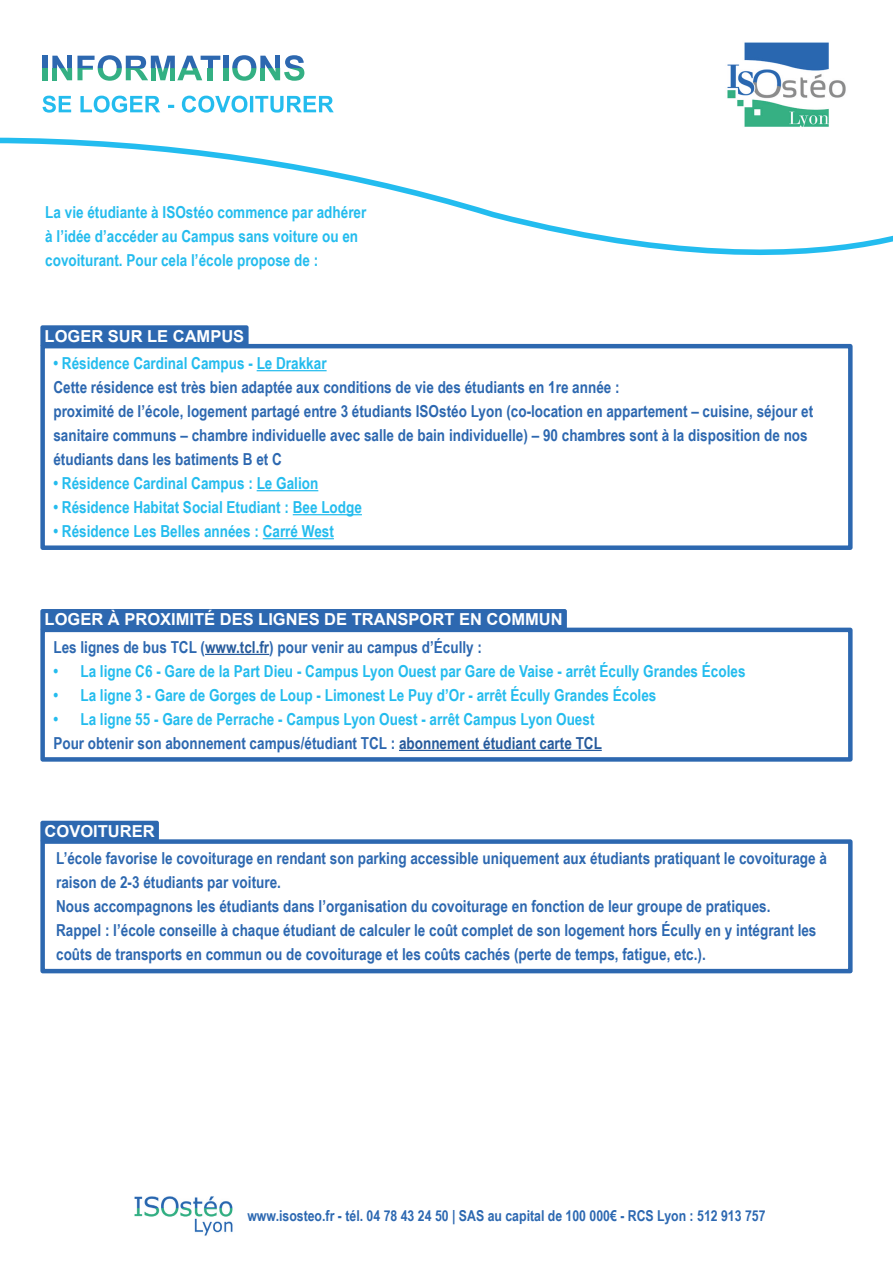
<style>
.page{position:relative;width:893px;height:1263px;background:#fff}
.page>*{position:absolute;margin:0;border:0;box-sizing:border-box;transform-origin:0 0}
.t1{font:700 16.5px/24px "Arial Narrow";color:#2d68b0}
.t2{font:700 16.5px/24px "Arial Narrow";color:#24bcee}
.t3{font:700 16.5px "Arial";color:#fff}
.t4{font:700 15px "Arial Narrow";color:#2c68b1}
.s1{color:#275b9c}
</style>
<div class="page">
<img style="left:134px;top:1196px;width:99px;height:40px">
<svg style="left:0;top:55px;width:893px;height:200px"></svg>
<svg style="left:43px;top:96px;width:291px;height:17px"></svg>
<img style="left:723px;top:42px;width:127px;height:106px">
<div style="left:43px;top:68px;width:5px;height:12px;background:#34b083"></div>
<div style="left:223px;top:68px;width:5px;height:12px;background:#34b083"></div>
<div style="left:43px;top:56px;width:5px;height:12px;background:#2d68b0"></div>
<svg style="left:52px;top:55px;width:168px;height:26px"></svg>
<div style="left:223px;top:56px;width:5px;height:12px;background:#2d68b0"></div>
<svg style="left:232px;top:55px;width:72px;height:26px"></svg>
<hr style="left:257px;top:370px;width:70px;height:1px;background:#24bcee">
<hr style="left:257px;top:490px;width:61px;height:1px;background:#24bcee">
<hr style="left:293px;top:514px;width:69px;height:1px;background:#24bcee">
<hr style="left:263px;top:538px;width:71px;height:1px;background:#24bcee">
<div style="left:40px;top:344px;width:813px;height:206px;border:4px solid #2d68b0"></div>
<div style="left:40px;top:325px;width:209px;height:21px;background:#2d68b0"></div>
<div style="left:40px;top:839px;width:813px;height:134px;border:4px solid #2d68b0"></div>
<div style="left:40px;top:821px;width:119px;height:20px;background:#2d68b0"></div>
<hr style="left:205px;top:654px;width:64px;height:1px;background:#275b9c">
<hr style="left:399px;top:750px;width:203px;height:1px;background:#275b9c">
<div style="left:40px;top:628px;width:813px;height:134px;border:4px solid #2d68b0"></div>
<div style="left:40px;top:609px;width:527px;height:20px;background:#2d68b0"></div>
<p class="t2" style="left:45px;top:200px;width:323px">La vie étudiante à ISOstéo commence par adhérer à l’idée d’accéder au Campus sans voiture ou en covoiturant. Pour cela l’école propose de :</p>
<p class="t3" style="left:45px;top:325px;width:201px">LOGER SUR LE CAMPUS</p>
<p class="t2" style="left:53px;top:350px;width:275px">• Résidence Cardinal Campus - Le Drakkar</p>
<p class="t1" style="left:53px;top:374px;width:568px">Cette résidence est très bien adaptée aux conditions de vie des étudiants en 1re année :</p>
<p class="t1" style="left:53px;top:398px;width:761px">proximité de l’école, logement partagé entre 3 étudiants ISOstéo Lyon (co-location en appartement – cuisine, séjour et sanitaire communs – chambre individuelle avec salle de bain individuelle) – 90 chambres sont à la disposition de nos étudiants dans les batiments B et C</p>
<p class="t2" style="left:53px;top:470px;width:266px">• Résidence Cardinal Campus : Le Galion</p>
<p class="t2" style="left:53px;top:494px;width:310px">• Résidence Habitat Social Etudiant : Bee Lodge</p>
<p class="t2" style="left:53px;top:518px;width:282px">• Résidence Les Belles années : Carré West</p>
<p class="t3" style="left:45px;top:609px;width:519px">LOGER À PROXIMITÉ DES LIGNES DE TRANSPORT EN COMMUN</p>
<p class="t1" style="left:53px;top:634px;width:430px">Les lignes de bus TCL (<span class="s1">www.tcl.fr</span>) pour venir au campus d’Écully :</p>
<p class="t2" style="left:53px;top:658px;width:694px">• La ligne C6 - Gare de la Part Dieu - Campus Lyon Ouest par Gare de Vaise - arrêt Écully Grandes Écoles</p>
<p class="t2" style="left:53px;top:682px;width:605px">• La ligne 3 - Gare de Gorges de Loup - Limonest Le Puy d’Or - arrêt Écully Grandes Écoles</p>
<p class="t2" style="left:53px;top:706px;width:543px">• La ligne 55 - Gare de Perrache - Campus Lyon Ouest - arrêt Campus Lyon Ouest</p>
<p class="t1" style="left:53px;top:730px;width:550px">Pour obtenir son abonnement campus/étudiant TCL : <span class="s1">abonnement étudiant carte TCL</span></p>
<p class="t3" style="left:45px;top:820px;width:112px">COVOITURER</p>
<p class="t1" style="left:56px;top:846px;width:772px">L’école favorise le covoiturage en rendant son parking accessible uniquement aux étudiants pratiquant le covoiturage à raison de 2-3 étudiants par voiture.</p>
<p class="t1" style="left:56px;top:894px;width:716px">Nous accompagnons les étudiants dans l’organisation du covoiturage en fonction de leur groupe de pratiques.</p>
<p class="t1" style="left:56px;top:918px;width:762px">Rappel : l’école conseille à chaque étudiant de calculer le coût complet de son logement hors Écully en y intégrant les coûts de transports en commun ou de covoiturage et les coûts cachés (perte de temps, fatigue, etc.).</p>
<p class="t4" style="left:247px;top:1204px;width:520px">www.isosteo.fr - tél. 04 78 43 24 50 | SAS au capital de 100 000€ - RCS Lyon : 512 913 757</p>
</div>
